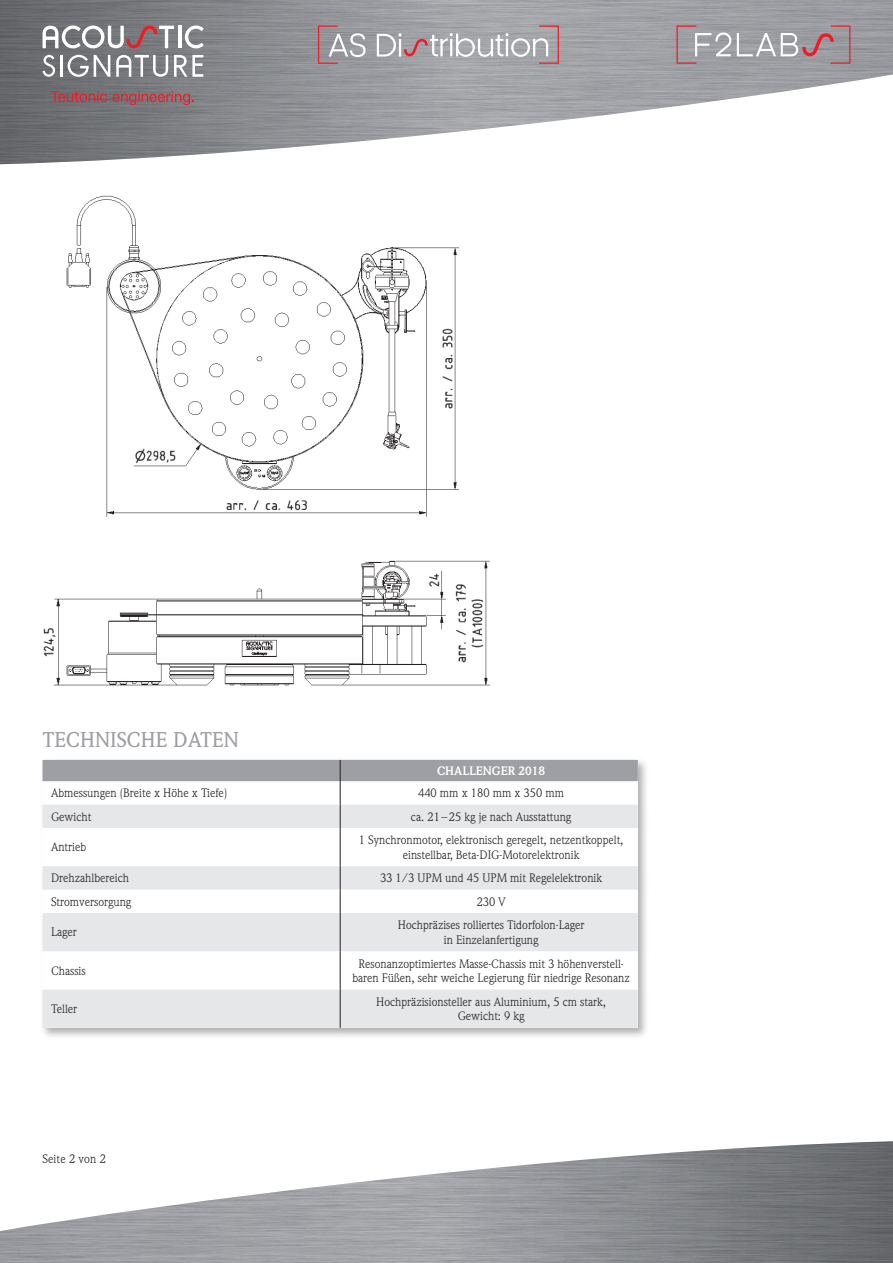
<style>
.page{position:relative;width:893px;height:1263px;background:#fff}
.page>*{position:absolute;margin:0;border:0;box-sizing:border-box;transform-origin:0 0}
.t1{font:500 21px "Weidemann Std";color:#9d9fa2}
.t2{font:12px/14.4px "Weidemann Std";color:#231f20;text-align:center}
.t3{font:700 12px "Weidemann Std";color:#fff}
</style>
<div class="page">
<img style="left:0;top:1141px;width:893px;height:122px">
<img style="left:0;top:0;width:893px;height:164px">
<hr style="left:178px;top:26px;width:4px;height:22px;background:#fff">
<hr style="left:60px;top:55px;width:3px;height:22px;background:#fff">
<svg style="left:43px;top:55px;width:12px;height:22px"></svg>
<svg style="left:174px;top:55px;width:29px;height:22px"></svg>
<svg style="left:68px;top:55px;width:42px;height:22px"></svg>
<svg style="left:185px;top:26px;width:19px;height:22px"></svg>
<svg style="left:43px;top:26px;width:131px;height:22px"></svg>
<svg style="left:116px;top:55px;width:52px;height:22px"></svg>
<svg style="left:51px;top:91px;width:56px;height:11px"></svg>
<svg style="left:113px;top:91px;width:81px;height:14px"></svg>
<svg style="left:676px;top:26px;width:55px;height:38px;background:#aba3a8"></svg>
<svg style="left:737px;top:26px;width:113px;height:38px;background:#a79da2"></svg>
<svg style="left:318px;top:26px;width:48px;height:38px;background:#a79ea3"></svg>
<svg style="left:377px;top:26px;width:182px;height:38px;background:#b0acb0"></svg>
<div style="left:39px;top:757px;width:610px;height:282px;background:#231f20;opacity:.35"></div>
<svg style="left:43px;top:828px;width:595px;height:200px"></svg>
<svg style="left:43px;top:760px;width:595px;height:68px"></svg>
<hr style="left:340px;top:828px;width:1px;height:38px;background:#231f20">
<svg style="left:340px;top:866px;width:1px;height:47px"></svg>
<hr style="left:340px;top:913px;width:1px;height:38px;background:#231f20">
<hr style="left:340px;top:951px;width:1px;height:38px;background:#231f20">
<hr style="left:340px;top:989px;width:1px;height:39px;background:#231f20">
<img style="left:43px;top:560px;width:447px;height:126px">
<img style="left:66px;top:195px;width:393px;height:322px">
<h1 class="t1" style="left:43px;top:727px;width:198px">TECHNISCHE DATEN</h1>
<p class="t3" style="left:437px;top:764px;width:110px">CHALLENGER 2018</p>
<p class="t2" style="left:51px;top:786px;width:178px">Abmessungen (Breite x Höhe x Tiefe)</p>
<p class="t2" style="left:418px;top:786px;width:148px">440 mm x 180 mm x 350 mm</p>
<p class="t2" style="left:51px;top:809px;width:42px">Gewicht</p>
<p class="t2" style="left:411px;top:809px;width:162px">ca. 21–25 kg je nach Ausstattung</p>
<p class="t2" style="left:51px;top:840px;width:37px">Antrieb</p>
<p class="t2" style="left:359px;top:833px;width:266px">1 Synchronmotor, elektronisch geregelt, netzentkoppelt, einstellbar, Beta-DIG-Motorelektronik</p>
<p class="t2" style="left:51px;top:871px;width:80px">Drehzahlbereich</p>
<p class="t2" style="left:380px;top:871px;width:224px">33 1/3 UPM und 45 UPM mit Regelelektronik</p>
<p class="t2" style="left:51px;top:894px;width:82px">Stromversorgung</p>
<p class="t2" style="left:477px;top:894px;width:30px">230 V</p>
<p class="t2" style="left:51px;top:925px;width:27px">Lager</p>
<p class="t2" style="left:398px;top:918px;width:188px">Hochpräzises rolliertes Tidorfolon-Lager in Einzelanfertigung</p>
<p class="t2" style="left:51px;top:963px;width:36px">Chassis</p>
<p class="t2" style="left:352px;top:956px;width:279px">Resonanzoptimiertes Masse-Chassis mit 3 höhenverstell&shy;baren Füßen, sehr weiche Legierung für niedrige Resonanz</p>
<p class="t2" style="left:51px;top:1001px;width:28px">Teller</p>
<p class="t2" style="left:376px;top:994px;width:231px">Hochpräzisionsteller aus Aluminium, 5 cm stark,<br>Gewicht: 9 kg</p>
<p class="t2" style="left:43px;top:1151px;width:65px">Seite 2 von 2</p>
</div>
